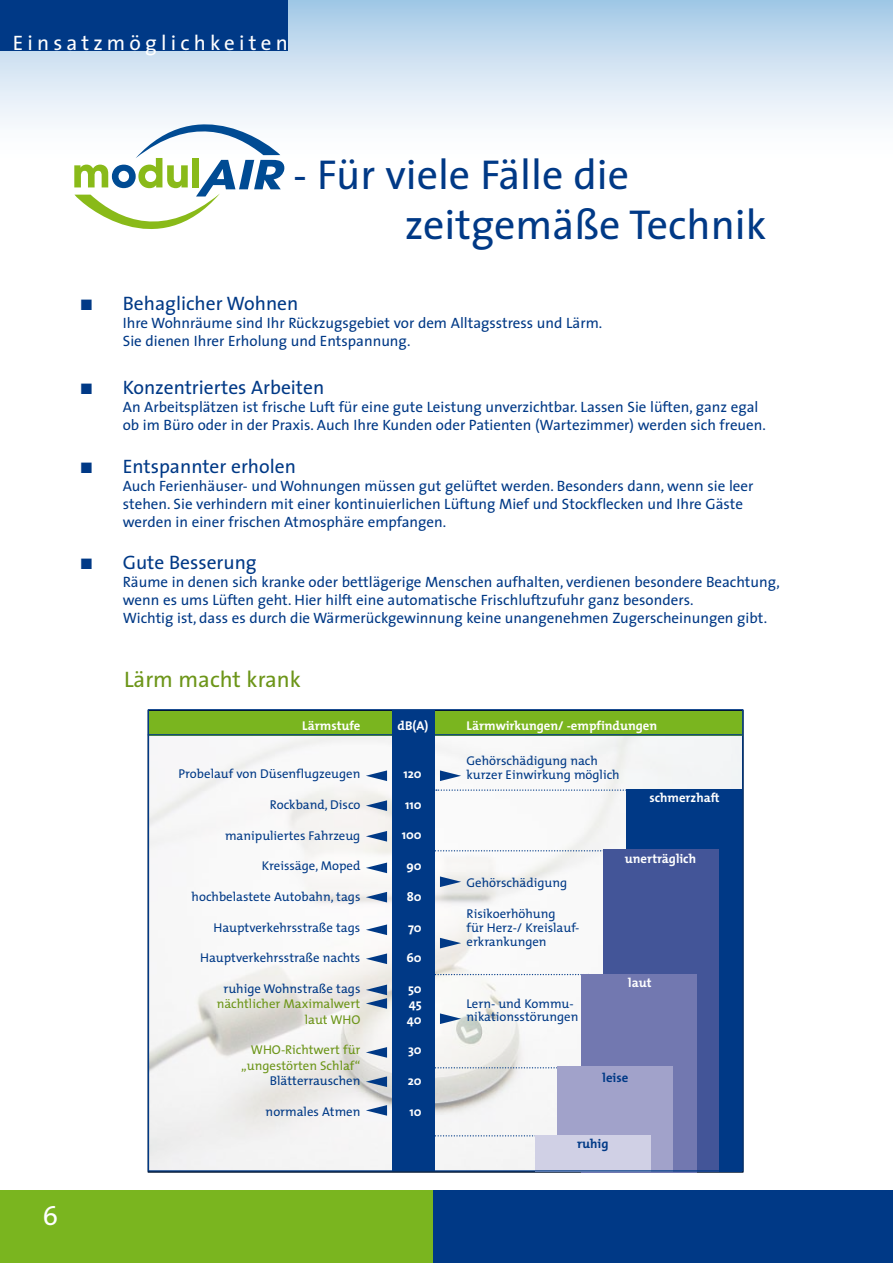
<style>
.page{position:relative;width:893px;height:1263px;background:#fff}
.page>*{position:absolute;margin:0;border:0;box-sizing:border-box;transform-origin:0 0}
.t1{font:42px/50.4px "The Sans";color:#003986}
.t2{font:22.5px "The Sans";color:#6c9518}
.t3{font:21px "The Sans";letter-spacing:.2em;color:#fff}
.t4{font:19.5px "The Sans";color:#003986}
.t5{font:15px/18px "The Sans";color:#003986}
.t6{font:12.75px/13.8px "The Mix";color:#003986}
.t7{font:700 12.75px/15.3px "The Mix";color:#fff;text-align:justify}
.t8{font:12.75px/15.3px "The Mix";color:#6c9518;text-align:right}
.t9{font:700 12.75px "The Mix";color:#003986}
</style>
<div class="page">
<svg style="left:0;top:0;width:893px;height:171px"></svg>
<div style="left:0;top:1191px;width:434px;height:72px;background:#7ab51f"></div>
<div style="left:434px;top:1191px;width:459px;height:72px;background:#003986"></div>
<svg style="left:74px;top:124px;width:210px;height:105px"></svg>
<hr style="left:892px;top:1191px;width:1px;height:72px;background:#7ab51f">
<img style="left:150px;top:735px;width:591px;height:434px">
<svg style="left:435px;top:1135px;width:100px;height:1px"></svg>
<svg style="left:435px;top:1067px;width:122px;height:1px"></svg>
<svg style="left:435px;top:974px;width:146px;height:1px"></svg>
<svg style="left:435px;top:850px;width:168px;height:1px"></svg>
<div style="left:626px;top:789px;width:116px;height:383px;background:#003986"></div>
<div style="left:603px;top:849px;width:116px;height:323px;background:#435598"></div>
<div style="left:581px;top:974px;width:116px;height:198px;background:#7278b0"></div>
<div style="left:557px;top:1067px;width:116px;height:105px;background:#a1a2ca"></div>
<div style="left:535px;top:1135px;width:115px;height:37px;background:#d0d0e5"></div>
<svg style="left:436px;top:789px;width:190px;height:2px"></svg>
<div style="left:148px;top:711px;width:594px;height:24px;background:#7ab51f"></div>
<div style="left:392px;top:711px;width:43px;height:460px;background:#003986"></div>
<hr style="left:148px;top:734px;width:594px;height:1px;background:#003986">
<svg style="left:440px;top:770px;width:21px;height:11px"></svg>
<svg style="left:440px;top:876px;width:21px;height:11px"></svg>
<svg style="left:440px;top:938px;width:21px;height:10px"></svg>
<svg style="left:440px;top:1013px;width:21px;height:11px"></svg>
<svg style="left:366px;top:770px;width:21px;height:11px"></svg>
<svg style="left:366px;top:800px;width:21px;height:11px"></svg>
<svg style="left:366px;top:831px;width:21px;height:11px"></svg>
<svg style="left:366px;top:862px;width:21px;height:11px"></svg>
<svg style="left:366px;top:892px;width:21px;height:10px"></svg>
<svg style="left:366px;top:924px;width:21px;height:11px"></svg>
<svg style="left:366px;top:953px;width:21px;height:11px"></svg>
<svg style="left:366px;top:984px;width:21px;height:25px"></svg>
<svg style="left:366px;top:1047px;width:21px;height:11px"></svg>
<svg style="left:366px;top:1076px;width:21px;height:11px"></svg>
<svg style="left:366px;top:1105px;width:21px;height:11px"></svg>
<div style="left:0;top:0;width:288px;height:51px;background:#003986"></div>
<h3 class="t3" style="left:13px;top:25px;width:276px">Einsatzmöglichkeiten</h3>
<h1 class="t1" style="left:405px;top:148px;width:363px;text-indent:-112px">- Für viele Fälle die zeitgemäße Technik</h1>
<h3 class="t4" style="left:81px;top:288px;width:219px">■ Behaglicher Wohnen</h3>
<p class="t5" style="left:123px;top:314px;width:481px">Ihre Wohnräume sind Ihr Rückzugsgebiet vor dem Alltagsstress und Lärm.<br>Sie dienen Ihrer Erholung und Entspannung.</p>
<h3 class="t4" style="left:81px;top:372px;width:245px">■ Konzentriertes Arbeiten</h3>
<p class="t5" style="left:123px;top:398px;width:645px">An Arbeitsplätzen ist frische Luft für eine gute Leistung unverzichtbar. Lassen Sie lüften, ganz egal ob im Büro oder in der Praxis. Auch Ihre Kunden oder Patienten (Wartezimmer) werden sich freuen.</p>
<h3 class="t4" style="left:81px;top:450px;width:217px">■ Entspannter erholen</h3>
<p class="t5" style="left:123px;top:476px;width:632px">Auch Ferienhäuser- und Wohnungen müssen gut gelüftet werden. Besonders dann, wenn sie leer stehen. Sie verhindern mit einer kontinuierlichen Lüftung Mief und Stockflecken und Ihre Gäste werden in einer frischen Atmosphäre empfangen.</p>
<h3 class="t4" style="left:81px;top:546px;width:178px">■ Gute Besserung</h3>
<p class="t5" style="left:123px;top:572px;width:659px">Räume in denen sich kranke oder bettlägerige Menschen aufhalten, verdienen besondere Beachtung, wenn es ums Lüften geht. Hier hilft eine automatische Frischluftzufuhr ganz besonders.<br>Wichtig ist, dass es durch die Wärmerückgewinnung keine unangenehmen Zugerscheinungen gibt.</p>
<h2 class="t2" style="left:124px;top:660px;width:178px">Lärm macht krank</h2>
<p class="t7" style="left:302px;top:718px;width:60px">Lärmstufe</p>
<p class="t7" style="left:398px;top:718px;width:32px">dB(A)</p>
<p class="t7" style="left:467px;top:718px;width:192px">Lärmwirkungen/ -empfindungen</p>
<p class="t6" style="left:179px;top:766px;width:183px">Probelauf von Düsenflugzeugen</p>
<p class="t6" style="left:270px;top:797px;width:92px">Rockband, Disco</p>
<p class="t6" style="left:225px;top:828px;width:137px">manipuliertes Fahrzeug</p>
<p class="t6" style="left:262px;top:859px;width:100px">Kreissäge, Moped</p>
<p class="t6" style="left:192px;top:889px;width:170px">hochbelastete Autobahn, tags</p>
<p class="t6" style="left:213px;top:920px;width:148px">Hauptverkehrsstraße tags</p>
<p class="t6" style="left:200px;top:951px;width:162px">Hauptverkehrsstraße nachts</p>
<p class="t6" style="left:223px;top:981px;width:138px">ruhige Wohnstraße tags</p>
<p class="t8" style="left:217px;top:996px;width:145px">nächtlicher Maximalwert laut WHO</p>
<p class="t8" style="left:241px;top:1042px;width:121px">WHO-Richtwert für „ungestörten Schlaf“</p>
<p class="t6" style="left:270px;top:1073px;width:92px">Blätterrauschen</p>
<p class="t6" style="left:266px;top:1104px;width:96px">normales Atmen</p>
<p class="t6" style="left:467px;top:754px;width:155px">Gehörschädigung nach kurzer Einwirkung möglich</p>
<p class="t7" style="left:403px;top:766px;width:20px">120</p>
<p class="t7" style="left:405px;top:796px;width:18px">110</p>
<p class="t7" style="left:402px;top:827px;width:21px">100</p>
<p class="t7" style="left:406px;top:858px;width:17px">90</p>
<p class="t7" style="left:407px;top:888px;width:16px">80</p>
<p class="t7" style="left:408px;top:919px;width:15px">70</p>
<p class="t7" style="left:406px;top:950px;width:17px">60</p>
<p class="t7" style="left:407px;top:980px;width:16px">50<br>45<br>40</p>
<p class="t7" style="left:408px;top:1042px;width:15px">30</p>
<p class="t7" style="left:408px;top:1073px;width:15px">20</p>
<p class="t7" style="left:410px;top:1103px;width:14px">10</p>
<p class="t7" style="left:649px;top:790px;width:72px">schmerzhaft</p>
<p class="t7" style="left:625px;top:851px;width:73px">unerträglich</p>
<p class="t6" style="left:467px;top:875px;width:102px">Gehörschädigung</p>
<p class="t6" style="left:467px;top:907px;width:113px">Risikoerhöhung<br>für Herz-/ Kreislauf&shy;erkrankungen</p>
<p class="t7" style="left:628px;top:975px;width:25px">laut</p>
<p class="t6" style="left:467px;top:996px;width:113px">Lern- und Kommu&shy;ni-kationsstörungen</p>
<p class="t9" style="left:603px;top:1067px;width:27px">leise</p>
<p class="t9" style="left:577px;top:1133px;width:33px">ruhig</p>
</div>
